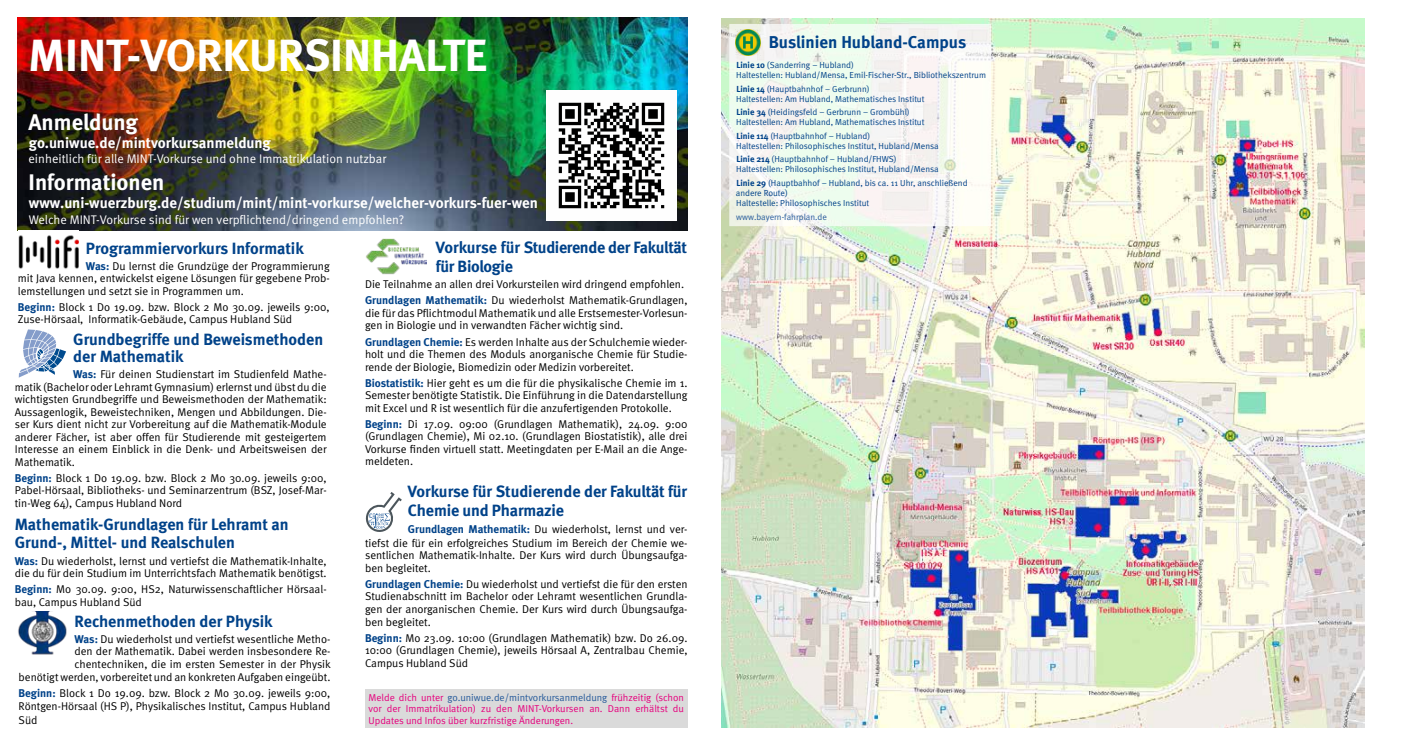
<style>
.page{position:relative;width:1407px;height:745px;background:#fff}
.page>*{position:absolute;margin:0;border:0;box-sizing:border-box;transform-origin:0 0}
.t1{font:700 45px "Meta";color:#fff}
.t2{font:700 22.5px "Meta";color:#fff}
.t3{font:700 17.12px "Meta";color:#004289}
.t4{font:700 16.25px/17.5px "Meta";color:#004289}
.t5{font:700 16.25px/19.5px "Meta";letter-spacing:-.02em;color:#004289}
.t6{font:700 15px "Meta";color:#fff}
.t7{font:12.5px "Meta Normal";color:#fff}
.t8{font:11.25px/12.5px "Meta Normal";color:#000;text-align:justify}
.t9{font:10px/11.2px "Meta Normal";color:#e6007d;text-align:justify}
.t10{font:8.75px/10px "Meta Normal";color:#004289}
.t11{font:8.75px "Meta Normal";color:#275b9b}
.s1{font-family:"Meta";font-weight:700;color:#004289}
.s2{color:#275b9b}
.s3{font-family:"Meta";font-weight:700}
</style>
<div class="page">
<img style="left:722px;top:18px;width:642px;height:708px">
<div style="left:729px;top:24px;width:262px;height:202px;background:#f3f8f0;border:1px solid #fff"></div>
<img style="left:735px;top:30px;width:26px;height:25px">
<img style="left:18px;top:18px;width:669px;height:212px">
<svg style="left:365px;top:492px;width:37px;height:40px"></svg>
<img style="left:366px;top:239px;width:61px;height:35px">
<img style="left:19px;top:235px;width:60px;height:34px">
<img style="left:18px;top:611px;width:49px;height:44px">
<svg style="left:19px;top:329px;width:47px;height:48px"></svg>
<img style="left:546px;top:91px;width:130px;height:130px">
<div style="left:365px;top:688px;width:322px;height:39px;background:#dadada"></div>
<h1 class="t1" style="left:28px;top:29px;width:460px">MINT-VORKURSINHALTE</h1>
<h2 class="t2" style="left:29px;top:109px;width:111px">Anmeldung</h2>
<h3 class="t6" style="left:29px;top:134px;width:243px">go.uniwue.de/mintvorkursanmeldung</h3>
<p class="t7" style="left:29px;top:152px;width:359px">einheitlich für alle MINT-Vorkurse und ohne Immatrikulation nutzbar</p>
<h2 class="t2" style="left:29px;top:169px;width:137px">Informationen</h2>
<h3 class="t6" style="left:29px;top:194px;width:510px">www.uni-wuerzburg.de/studium/mint/mint-vorkurse/welcher-vorkurs-fuer-wen</h3>
<p class="t7" style="left:29px;top:212px;width:377px">Welche MINT-Vorkurse sind für wen verpflichtend/dringend empfohlen?</p>
<h3 class="t4" style="left:86px;top:239px;width:219px">Programmiervorkurs Informatik</h3>
<p class="t8" style="left:18px;top:259px;width:313px;text-indent:68px"><span class="s1">Was:</span> Du lernst die Grundzüge der Programmierung mit Java kennen, entwickelst eigene Lösungen für gegebene Prob&shy;lemstellungen und setzt sie in Programmen um.</p>
<p class="t8" style="left:18px;top:300px;width:313px"><span class="s1">Beginn:</span> Block 1 Do 19.09. bzw. Block 2 Mo 30.09. jeweils 9:00,<br>Zuse-Hörsaal, Informatik-Gebäude, Campus Hubland Süd</p>
<h3 class="t4" style="left:73px;top:330px;width:252px">Grundbegriffe und Beweismethoden der Mathematik</h3>
<p class="t8" style="left:15px;top:368px;width:313px;text-indent:58px"><span class="s1">Was:</span> Für deinen Studienstart im Studienfeld Mathe&shy;matik (Bachelor oder Lehramt Gymnasium) erlernst und übst du die wichtigsten Grundbegriffe und Beweismethoden der Mathematik:<br>Aussagenlogik, Beweistechniken, Mengen und Abbildungen. Die&shy;ser Kurs dient nicht zur Vorbereitung auf die Mathematik-Module anderer Fächer, ist aber offen für Studierende mit gesteigertem Interesse an einem Einblick in die Denk- und Arbeitsweisen der Mathematik.</p>
<p class="t8" style="left:15px;top:471px;width:313px"><span class="s1">Beginn:</span> Block 1 Do 19.09. bzw. Block 2 Mo 30.09. jeweils 9:00, Pabel-Hörsaal, Bibliotheks- und Seminarzentrum (BSZ, Josef-Mar&shy;tin-Weg 64), Campus Hubland Nord</p>
<h3 class="t4" style="left:15px;top:515px;width:275px">Mathematik-Grundlagen für Lehramt an<br>Grund-, Mittel- und Realschulen</h3>
<p class="t8" style="left:15px;top:554px;width:313px"><span class="s1">Was:</span> Du wiederholst, lernst und vertiefst die Mathematik-Inhalte, die du für dein Studium im Unterrichtsfach Mathematik benötigst.</p>
<p class="t8" style="left:15px;top:582px;width:313px"><span class="s1">Beginn:</span> Mo 30.09. 9:00, HS2, Naturwissenschaftlicher Hörsaal&shy;bau, Campus Hubland Süd</p>
<h3 class="t4" style="left:75px;top:612px;width:200px">Rechenmethoden der Physik</h3>
<p class="t8" style="left:19px;top:632px;width:314px;text-align:right"><span class="s1">Was:</span> Du wiederholst und vertiefst wesentliche Metho-<br>den der Mathematik. Dabei werden insbesondere Re&shy;chentechniken, die im ersten Semester in der Physik<br>benötigt werden, vorbereitet und an konkreten Aufgaben eingeübt.</p>
<p class="t8" style="left:19px;top:685px;width:313px;line-height:13.5px"><span class="s1">Beginn:</span> Block 1 Do 19.09. bzw. Block 2 Mo 30.09. jeweils 9:00, Röntgen-Hörsaal (HS P), Physikalisches Institut, Campus Hubland Süd</p>
<h3 class="t5" style="left:436px;top:237px;width:253px">Vorkurse für Studierende der Fakultät für Biologie</h3>
<p class="t8" style="left:365px;top:276px;width:324px;line-height:16px">Die Teilnahme an allen drei Vorkursteilen wird dringend empfohlen.<br><span class="s1">Grundlagen Mathematik:</span> Du wiederholst Mathematik-Grundlagen,</p>
<p class="t8" style="left:365px;top:306px;width:324px">die für das Pflichtmodul Mathematik und alle Erstsemester-Vorlesun&shy;gen in Biologie und in verwandten Fächer wichtig sind.</p>
<p class="t8" style="left:365px;top:335px;width:324px"><span class="s1">Grundlagen Chemie:</span> Es werden Inhalte aus der Schulchemie wieder&shy;holt und die Themen des Moduls anorganische Chemie für Studie&shy;rende der Biologie, Biomedizin oder Medizin vorbereitet.</p>
<p class="t8" style="left:365px;top:376px;width:324px"><span class="s1">Biostatistik:</span> Hier geht es um die für die physikalische Chemie im 1.<br>Semester benötigte Statistik. Die Einführung in die Datendarstellung mit Excel und R ist wesentlich für die anzufertigenden Protokolle.</p>
<p class="t8" style="left:365px;top:417px;width:324px"><span class="s1">Beginn:</span> Di 17.09. 09:00 (Grundlagen Mathematik), 24.09. 9:00 (Grundlagen Chemie), Mi 02.10. (Grundlagen Biostatistik), alle drei Vorkurse finden virtuell statt. Meetingdaten per E-Mail an die Ange&shy;meldeten.</p>
<h3 class="t4" style="left:408px;top:481px;width:280px;line-height:19.5px">Vorkurse für Studierende der Fakultät für<br>Chemie und Pharmazie</h3>
<p class="t8" style="left:365px;top:522px;width:324px;line-height:12.9px;text-indent:43px"><span class="s1">Grundlagen Mathematik:</span> Du wiederholst, lernst und ver&shy;tiefst die für ein erfolgreiches Studium im Bereich der Chemie we&shy;sentlichen Mathematik-Inhalte. Der Kurs wird durch Übungsaufga&shy;ben begleitet.</p>
<p class="t8" style="left:365px;top:577px;width:324px"><span class="s1">Grundlagen Chemie:</span> Du wiederholst und vertiefst die für den ersten Studienabschnitt im Bachelor oder Lehramt wesentlichen Grundla&shy;gen der anorganischen Chemie. Der Kurs wird durch Übungsaufga&shy;ben begleitet.</p>
<p class="t8" style="left:365px;top:631px;width:324px"><span class="s1">Beginn:</span> Mo 23.09. 10:00 (Grundlagen Mathematik) bzw. Do 26.09.<br>10:00 (Grundlagen Chemie), jeweils Hörsaal A, Zentralbau Chemie, Campus Hubland Süd</p>
<p class="t9" style="left:369px;top:691px;width:317px">Melde dich unter <span class="s2">go.uniwue.de/mintvorkursanmeldung</span> frühzeitig (schon vor der Immatrikulation) zu den MINT-Vorkursen an. Dann erhältst du Updates und Infos über kurzfristige Änderungen.</p>
<h3 class="t3" style="left:769px;top:32px;width:199px">Buslinien Hubland-Campus</h3>
<p class="t10" style="left:736px;top:60px;width:251px"><span class="s3">Linie 10</span> (Sanderring – Hubland)<br>Haltestellen: Hubland/Mensa, Emil-Fischer-Str., Bibliothekszentrum</p>
<p class="t10" style="left:736px;top:84px;width:190px"><span class="s3">Linie 14</span> (Hauptbahnhof – Gerbrunn)<br>Haltestellen: Am Hubland, Mathematisches Institut</p>
<p class="t10" style="left:736px;top:107px;width:190px"><span class="s3">Linie 34</span> (Heidingsfeld – Gerbrunn – Grombühl)<br>Haltestellen: Am Hubland, Mathematisches Institut</p>
<p class="t10" style="left:736px;top:131px;width:204px"><span class="s3">Linie 114</span> (Hauptbahnhof – Hubland)<br>Haltestellen: Philosophisches Institut, Hubland/Mensa</p>
<p class="t10" style="left:736px;top:154px;width:204px"><span class="s3">Linie 214</span> (Hauptbahnhof – Hubland/FHWS)<br>Haltestellen: Philosophisches Institut, Hubland/Mensa</p>
<p class="t10" style="left:736px;top:178px;width:233px"><span class="s3">Linie 29</span> (Hauptbahhof – Hubland, bis ca. 11 Uhr, anschließend andere Route)<br>Haltestelle: Philosophisches Institut</p>
<p class="t11" style="left:736px;top:211px;width:92px">www.bayern-fahrplan.de</p>
</div>
